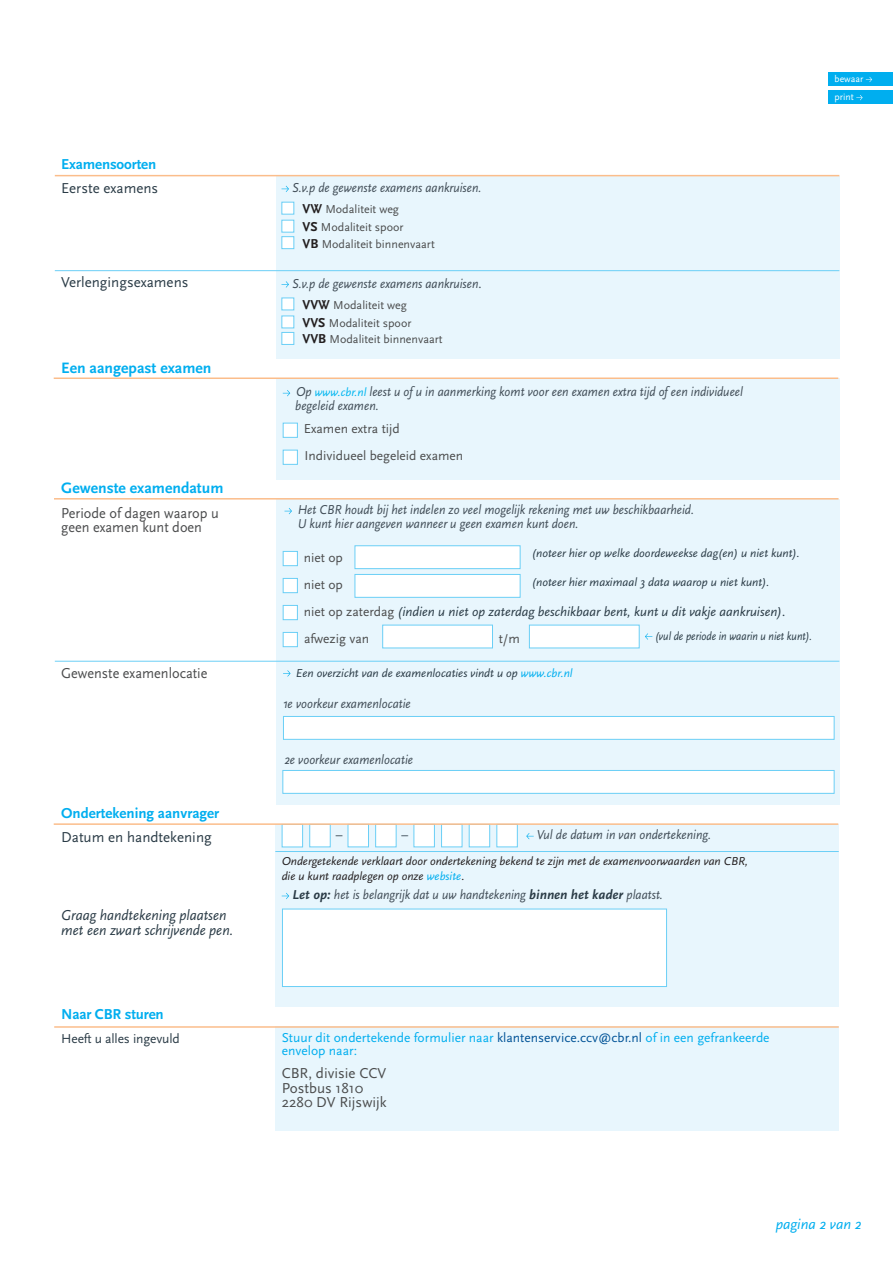
<style>
.page{position:relative;width:893px;height:1263px;background:#fff}
.page>*{position:absolute;margin:0;border:0;box-sizing:border-box;transform-origin:0 0}
.t1{font:700 15.75px "Scala Sans Pro";color:#00aeef}
.t2{font:15px/14.2px "Scala Sans Pro";color:#4b4c4d;scale:.95 1}
.t3{font:italic 15px/15px "Scala Sans Pro";color:#2a3b46;scale:.95 1}
.t4{font:15px "Scala Sans Pro";color:#2a3b46}
.t5{font:700 15px "Scala Sans Pro";letter-spacing:-.01em;color:#00aeef}
.t6{font:15px/14.2px "Scala Sans Pro";color:#4b4c4d}
.t7{font:italic 15px "Scala Sans Pro";color:#00aeef}
.t8{font:italic 13.5px/13.5px "Scala Sans Pro";color:#414d57;scale:.92 1}
.t9{font:italic 13.5px/27px "Scala Sans Pro";color:#2a3b46}
.t10{font:13.5px/13.5px "Scala Sans Pro";color:#00aeef}
.t11{font:13.5px/27px "Scala Sans Pro";color:#4b4c4d}
.t12{font:13.5px "Scala Sans Pro";letter-spacing:-.01em;color:#2a3b46}
.t13{font:italic 12px "Scala Sans Pro";color:#2a3b46}
.t14{font:italic 12px/15px "Scala Sans Pro";color:#231f20}
.t15{font:12px/18px "Scala Sans Pro";color:#4b4c4d}
.t16{font:italic 12px "Scala Sans Pro";color:#2a3b46;scale:.88 1}
.t17{font:9.75px/18.1px "Scala Sans Pro";color:#fff}
.s1{font-weight:700;font-size:13.5px;color:#231f20}
.s2{font-family:"Minion Pro";font-style:normal}
.s3{font-size:12px;color:#00b6f0}
.s4{font-style:normal;color:#4b4c4d}
.s5{color:#00aeef}
.s6{font-weight:700;color:#2a3b46}
.s7{color:#015397}
</style>
<div class="page">
<div style="left:276px;top:176px;width:563px;height:183px;background:#e8f6fd"></div>
<div style="left:276px;top:378px;width:563px;height:102px;background:#e8f6fd"></div>
<div style="left:276px;top:499px;width:563px;height:305px;background:#e8f6fd"></div>
<div style="left:828px;top:72px;width:65px;height:13px;background:#00aeef"></div>
<svg style="left:866px;top:77px;width:6px;height:5px"></svg>
<div style="left:828px;top:90px;width:65px;height:13px;background:#00aeef"></div>
<svg style="left:856px;top:95px;width:7px;height:5px"></svg>
<div style="left:275px;top:824px;width:564px;height:183px;background:#e8f6fd"></div>
<div style="left:275px;top:1026px;width:564px;height:105px;background:#e8f6fd"></div>
<div style="left:355px;top:545px;width:165px;height:24px;background:#fff;border:1px solid #6bcff6"></div>
<hr style="left:55px;top:270px;width:784px;height:1px;background:#6bcff6">
<hr style="left:55px;top:661px;width:784px;height:1px;background:#6bcff6">
<hr style="left:55px;top:175px;width:784px;height:1px;background:#fbbd8b">
<div style="left:355px;top:574px;width:165px;height:24px;background:#fff;border:1px solid #6bcff6"></div>
<div style="left:382px;top:625px;width:111px;height:23px;background:#fff"></div>
<div style="left:529px;top:625px;width:111px;height:23px;background:#fff"></div>
<hr style="left:54px;top:377px;width:784px;height:2px;background:#fbbd8b">
<hr style="left:54px;top:498px;width:784px;height:2px;background:#fbbd8b">
<div style="left:282px;top:824px;width:21px;height:23px;background:#fff;border:1px solid #6bcff6"></div>
<div style="left:309px;top:824px;width:22px;height:23px;background:#fff;border:1px solid #6bcff6"></div>
<div style="left:348px;top:824px;width:21px;height:23px;background:#fff;border:1px solid #6bcff6"></div>
<div style="left:375px;top:824px;width:21px;height:23px;background:#fff;border:1px solid #6bcff6"></div>
<div style="left:414px;top:824px;width:21px;height:23px;background:#fff;border:1px solid #6bcff6"></div>
<div style="left:441px;top:824px;width:21px;height:23px;background:#fff;border:1px solid #6bcff6"></div>
<div style="left:469px;top:824px;width:21px;height:23px;background:#fff;border:1px solid #6bcff6"></div>
<div style="left:496px;top:824px;width:22px;height:23px;background:#fff;border:1px solid #6bcff6"></div>
<div style="left:282px;top:909px;width:385px;height:78px;background:#fff;border:1px solid #6bcff6"></div>
<svg style="left:526px;top:833px;width:8px;height:6px"></svg>
<svg style="left:282px;top:893px;width:7px;height:6px"></svg>
<hr style="left:54px;top:1026px;width:785px;height:2px;background:#fbbd8b">
<hr style="left:275px;top:851px;width:564px;height:1px;background:#6bcff6">
<hr style="left:54px;top:823px;width:784px;height:2px;background:#fbbd8b">
<div style="left:283px;top:716px;width:551px;height:24px;background:#fff;border:1px solid #6bcff6"></div>
<div style="left:282px;top:770px;width:552px;height:24px;background:#fff;border:1px solid #6bcff6"></div>
<svg style="left:281px;top:186px;width:8px;height:6px"></svg>
<svg style="left:281px;top:281px;width:8px;height:7px"></svg>
<div style="left:281px;top:202px;width:13px;height:13px;background:#fff;border:1px solid #6bcff6"></div>
<div style="left:281px;top:220px;width:13px;height:13px;background:#fff;border:1px solid #6bcff6"></div>
<div style="left:281px;top:236px;width:13px;height:13px;background:#fff;border:1px solid #6bcff6"></div>
<div style="left:281px;top:298px;width:13px;height:12px;background:#fff;border:1px solid #6bcff6"></div>
<div style="left:281px;top:316px;width:13px;height:12px;background:#fff;border:1px solid #6bcff6"></div>
<div style="left:281px;top:332px;width:13px;height:13px;background:#fff;border:1px solid #6bcff6"></div>
<div style="left:283px;top:423px;width:15px;height:15px;background:#fff;border:1px solid #6bcff6"></div>
<div style="left:283px;top:450px;width:15px;height:15px;background:#fff;border:1px solid #6bcff6"></div>
<svg style="left:283px;top:390px;width:7px;height:6px"></svg>
<svg style="left:283px;top:670px;width:8px;height:7px"></svg>
<svg style="left:284px;top:508px;width:8px;height:6px"></svg>
<svg style="left:645px;top:633px;width:7px;height:7px"></svg>
<div style="left:283px;top:551px;width:15px;height:15px;background:#fff;border:1px solid #6bcff6"></div>
<div style="left:283px;top:578px;width:15px;height:15px;background:#fff;border:1px solid #6bcff6"></div>
<div style="left:283px;top:605px;width:15px;height:15px;background:#fff;border:1px solid #6bcff6"></div>
<div style="left:283px;top:632px;width:15px;height:15px;background:#fff;border:1px solid #6bcff6"></div>
<p class="t5" style="left:61px;top:154px;width:97px">Examensoorten</p>
<p class="t4" style="left:61px;top:178px;width:99px">Eerste examens</p>
<p class="t4" style="left:61px;top:272px;width:129px">Verlengingsexamens</p>
<p class="t1" style="left:61px;top:357px;width:152px">Een aangepast examen</p>
<p class="t1" style="left:61px;top:477px;width:164px">Gewenste examendatum</p>
<p class="t2" style="left:61px;top:505px;width:167px">Periode of dagen waarop u geen examen kunt doen</p>
<p class="t2" style="left:61px;top:665px;width:155px">Gewenste examenlocatie</p>
<p class="t5" style="left:61px;top:802px;width:160px">Ondertekening aanvrager</p>
<p class="t4" style="left:61px;top:827px;width:152px">Datum en handtekening</p>
<p class="t3" style="left:61px;top:906px;width:183px">Graag handtekening plaatsen met een zwart schrijvende pen.</p>
<p class="t5" style="left:61px;top:1003px;width:104px">Naar CBR sturen</p>
<p class="t12" style="left:61px;top:1029px;width:120px">Heeft u alles ingevuld</p>
<p class="t17" style="left:834px;top:70px;width:30px">bewaar print</p>
<p class="t8" style="left:292px;top:180px;width:207px">S.v.p de gewenste examens aankruisen.</p>
<p class="t15" style="left:302px;top:200px;width:103px"><span class="s1">VW</span> Modaliteit weg<br><span class="s1">VS</span> Modaliteit spoor</p>
<p class="t15" style="left:302px;top:234px;width:134px"><span class="s1">VB</span> Modaliteit binnenvaart</p>
<p class="t8" style="left:292px;top:276px;width:207px">S.v.p de gewenste examens aankruisen<span class="s2">.</span></p>
<p class="t15" style="left:302px;top:295px;width:110px"><span class="s1">VVW</span> Modaliteit weg<br><span class="s1">VVS</span> Modaliteit spoor</p>
<p class="t15" style="left:302px;top:330px;width:142px"><span class="s1">VVB</span> Modaliteit binnenvaart</p>
<p class="t8" style="left:295px;top:385px;width:488px">Op <span class="s3">www.cbr.nl</span> leest u of u in aanmerking komt voor een examen extra tijd of een individueel begeleid examen.</p>
<p class="t11" style="left:304px;top:415px;width:161px">Examen extra tijd<br>Individueel begeleid examen</p>
<p class="t8" style="left:298px;top:502px;width:432px">Het CBR houdt bij het indelen zo veel mogelijk rekening met uw beschikbaarheid.<br>U kunt hier aangeven wanneer u geen examen kunt doen.</p>
<p class="t13" style="left:532px;top:545px;width:270px">(noteer hier op welke doordeweekse dag(en) u niet kunt).</p>
<p class="t13" style="left:532px;top:574px;width:239px">(noteer hier maximaal 3 data waarop u niet kunt).</p>
<p class="t9" style="left:304px;top:543px;width:483px"><span class="s4">niet op<br>niet op<br>niet op zaterdag</span> (indien u niet op zaterdag beschikbaar bent, kunt u dit vakje aankruisen)<span class="s2">. </span><span class="s4">afwezig van</span></p>
<p class="t16" style="left:655px;top:628px;width:180px">(vul de periode in waarin u niet kunt).</p>
<p class="t11" style="left:499px;top:624px;width:23px">t/m</p>
<p class="t13" style="left:296px;top:665px;width:278px">Een overzicht van de examenlocaties vindt u op <span class="s5">www.cbr.nl</span></p>
<p class="t8" style="left:283px;top:696px;width:140px">1e voorkeur examenlocatie</p>
<p class="t8" style="left:285px;top:753px;width:141px">2e voorkeur examenlocatie</p>
<p class="t12" style="left:336px;top:826px;width:8px">–</p>
<p class="t12" style="left:402px;top:826px;width:8px">–</p>
<p class="t8" style="left:537px;top:828px;width:191px">Vul de datum in van ondertekening.</p>
<p class="t14" style="left:282px;top:853px;width:468px">Ondergetekende verklaart door ondertekening bekend te zijn met de examenvoorwaarden van CBR, die u kunt raadplegen op onze <span class="s5">website</span><span class="s2">.</span></p>
<p class="t8" style="left:293px;top:887px;width:404px"><span class="s6">Let op:</span> het is belangrijk dat u uw handtekening <span class="s6">binnen het kader</span> plaatst.</p>
<p class="t10" style="left:282px;top:1030px;width:489px">Stuur dit ondertekende formulier naar <span class="s7">klantenservice.ccv@cbr.nl</span> of in een gefrankeerde envelop naar:</p>
<p class="t6" style="left:282px;top:1066px;width:106px">CBR, divisie CCV<br>Postbus 1810<br>2280 DV Rijswijk</p>
<p class="t7" style="left:776px;top:1214px;width:87px">pagina 2 van 2</p>
</div>
